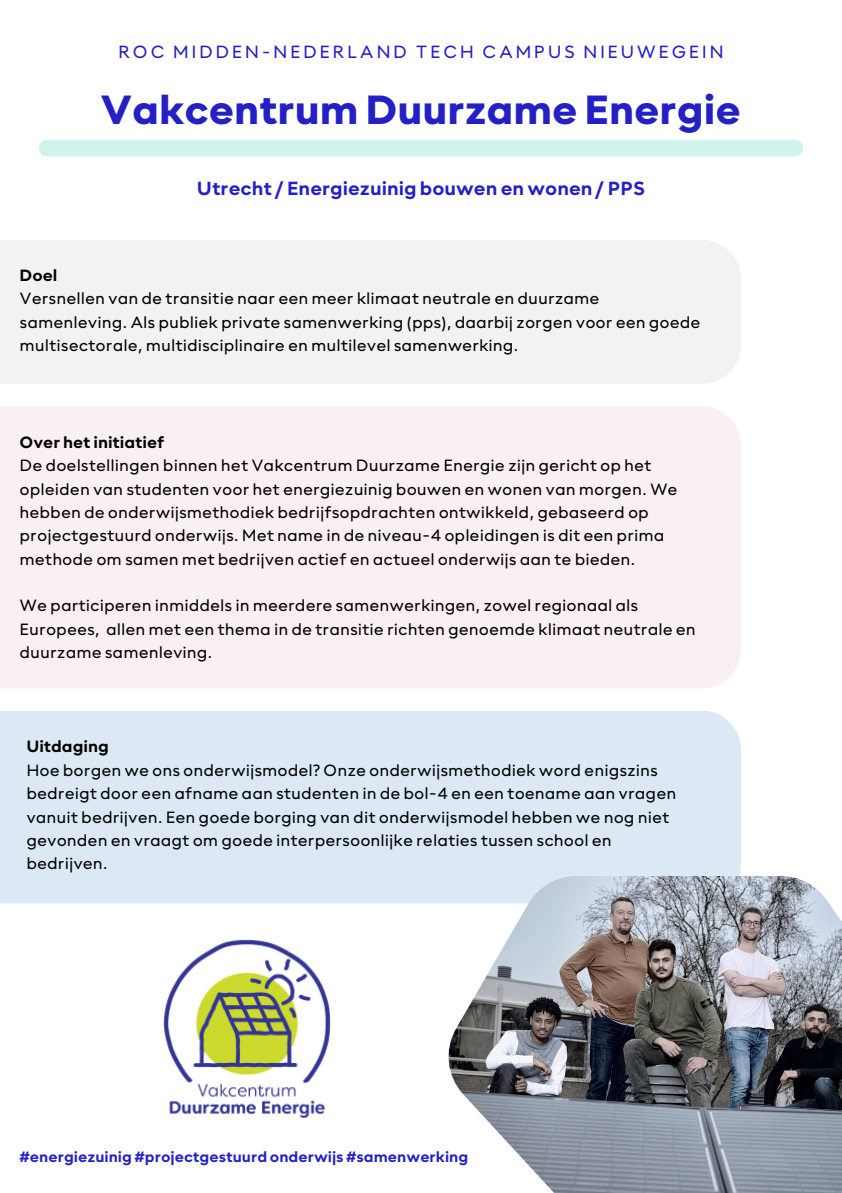
<style>
.page{position:relative;width:842px;height:1193px;background:#fff}
.page>*{position:absolute;margin:0;border:0;box-sizing:border-box;transform-origin:0 0}
.t1{font:700 42.45px "neue Radial C Extra";color:#2320c6}
.t2{font:19.8px "neue Radial C Bold";color:#2320c6}
.t3{font:18.4px "neue Radial C Regular";letter-spacing:.135em;color:#2320c6}
.t4{font:16.95px/23.4px "neue Radial C Regular";color:#000}
.t5{font:16.95px "neue Radial C Bold";color:#000}
.t6{font:15.55px "neue Radial C Bold";color:#2320c6}
</style>
<div class="page">
<div style="left:0;top:240px;width:741px;height:144px;background:#f4f1f1"></div>
<div style="left:0;top:406px;width:741px;height:282px;background:#f9f0f4"></div>
<div style="left:0;top:711px;width:741px;height:192px;background:#dce9f4"></div>
<div style="left:47px;top:140px;width:748px;height:16px;background:#d0f3ed"></div>
<img style="left:163px;top:939px;width:168px;height:179px">
<img style="left:449px;top:875px;width:393px;height:317px">
<p class="t3" style="left:118px;top:46px;width:607px">ROC MIDDEN-NEDERLAND TECH CAMPUS NIEUWEGEIN</p>
<p class="t1" style="left:100px;top:94px;width:642px">Vakcentrum Duurzame Energie</p>
<p class="t2" style="left:197px;top:181px;width:450px">Utrecht / Energiezuinig bouwen en wonen / PPS</p>
<p class="t5" style="left:20px;top:269px;width:39px">Doel</p>
<p class="t4" style="left:20px;top:288px;width:682px">Versnellen van de transitie naar een meer klimaat neutrale en duurzame samenleving. Als publiek private samenwerking (pps), daarbij zorgen voor een goede multisectorale, multidisciplinaire en multilevel samenwerking.</p>
<h3 class="t5" style="left:20px;top:436px;width:147px">Over het initiatief</h3>
<p class="t4" style="left:20px;top:455px;width:659px">De doelstellingen binnen het Vakcentrum Duurzame Energie zijn gericht op het opleiden van studenten voor het energiezuinig bouwen en wonen van morgen. We hebben de onderwijsmethodiek bedrijfsopdrachten ontwikkeld, gebaseerd op projectgestuurd onderwijs. Met name in de niveau-4 opleidingen is dit een prima methode om samen met bedrijven actief en actueel onderwijs aan te bieden.</p>
<p class="t4" style="left:20px;top:595px;width:678px">We participeren inmiddels in meerdere samenwerkingen, zowel regionaal als<br>Europees, allen met een thema in de transitie richten genoemde klimaat neutrale en duurzame samenleving.</p>
<p class="t5" style="left:26px;top:740px;width:84px">Uitdaging</p>
<p class="t4" style="left:26px;top:759px;width:651px">Hoe borgen we ons onderwijsmodel? Onze onderwijsmethodiek word enigszins bedreigt door een afname aan studenten in de bol-4 en een toename aan vragen vanuit bedrijven. Een goede borging van dit onderwijsmodel hebben we nog niet gevonden en vraagt om goede interpersoonlijke relaties tussen school en bedrijven.</p>
<h1 class="t6" style="left:20px;top:1150px;width:450px">#energiezuinig #projectgestuurd onderwijs #samenwerking</h1>
</div>
